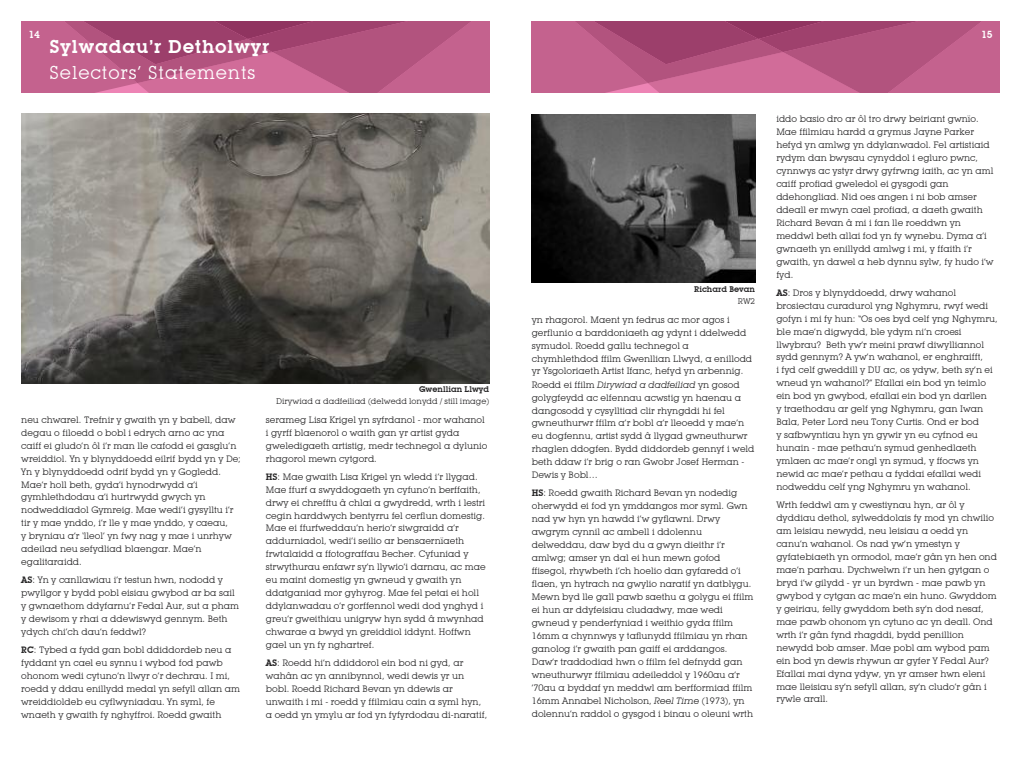
<style>
.page{position:relative;width:1021px;height:766px;background:#fff}
.page>*{position:absolute;margin:0;border:0;box-sizing:border-box;transform-origin:0 0}
.t1{font:18px "Lubalin Graph IT Cby BT";letter-spacing:.05em;color:#fff}
.t2{font:600 18px "Lubalin Graph IT Cby BT";letter-spacing:.05em;color:#fff}
.t3{font:600 10px "Lubalin Graph IT Cby BT";color:#fff}
.t4{font:9px/12.9px "Lubalin Graph IT Cby BT";color:#272627}
.t5{font:8px "Lubalin Graph IT Cby BT";color:#272627}
.t6{font:600 8px "Lubalin Graph IT Cby BT";color:#272627}
.s1{font-weight:600}
.s2{font-style:italic}
</style>
<div class="page">
<svg style="left:531px;top:21px;width:468px;height:71px;background:#b75783"></svg>
<svg style="left:21px;top:21px;width:468px;height:71px;background:#b75783"></svg>
<img style="left:531px;top:114px;width:224px;height:168px">
<img style="left:21px;top:113px;width:468px;height:270px">
<p class="t3" style="left:28px;top:28px;width:13px">14</p>
<p class="t3" style="left:981px;top:28px;width:13px">15</p>
<h1 class="t2" style="left:50px;top:35px;width:221px">Sylwadau’r Detholwyr</h1>
<h1 class="t1" style="left:50px;top:61px;width:207px">Selectors’ Statements</h1>
<p class="t4" style="left:21px;top:413px;width:221px">neu chwarel. Trefnir y gwaith yn y babell, daw degau o filoedd o bobl i edrych arno ac yna caiff ei gludo’n ôl i’r man lle cafodd ei gasglu’n wreiddiol. Yn y blynyddoedd eilrif bydd yn y De; Yn y blynyddoedd odrif bydd yn y Gogledd.<br>Mae’r holl beth, gyda’i hynodrwydd a’i gymhlethdodau a’i hurtrwydd gwych yn nodweddiadol Gymreig. Mae wedi’i gysylltu i’r tir y mae ynddo, i’r lle y mae ynddo, y caeau,<br>y bryniau a’r ‘lleol’ yn fwy nag y mae i unrhyw adeilad neu sefydliad blaengar. Mae’n egalitaraidd.</p>
<p class="t4" style="left:21px;top:573px;width:219px"><span class="s1">AS</span>: Yn y canllawiau i’r testun hwn, nododd y pwyllgor y bydd pobl eisiau gwybod ar ba sail y gwnaethom ddyfarnu’r Fedal Aur, sut a pham y dewisom y rhai a ddewiswyd gennym. Beth ydych chi’ch dau’n feddwl?</p>
<p class="t4" style="left:21px;top:643px;width:220px"><span class="s1">RC</span>: Tybed a fydd gan bobl ddiddordeb neu a fyddant yn cael eu synnu i wybod fod pawb ohonom wedi cytuno’n llwyr o’r dechrau. I mi, roedd y ddau enillydd medal yn sefyll allan am wreiddioldeb eu cyflwyniadau. Yn syml, fe wnaeth y gwaith fy nghyffroi. Roedd gwaith</p>
<p class="t6" style="left:419px;top:384px;width:72px">Gwenllian Llwyd</p>
<p class="t5" style="left:276px;top:396px;width:214px">Dirywiad a dadfeiliad (delwedd lonydd / still image)</p>
<p class="t4" style="left:266px;top:413px;width:223px">serameg Lisa Krigel yn syfrdanol - mor wahanol i gyrff blaenorol o waith gan yr artist gyda gweledigaeth artistig, medr technegol a dylunio rhagorol mewn cytgord.</p>
<p class="t4" style="left:266px;top:470px;width:221px"><span class="s1">HS</span>: Mae gwaith Lisa Krigel yn wledd i’r llygad.<br>Mae ffurf a swyddogaeth yn cyfuno’n berffaith, drwy ei chrefftu â chlai a gwydredd, wrth i lestri cegin harddwych bentyrru fel cerflun domestig.<br>Mae ei ffurfweddau’n herio’r siwgraidd a’r addurniadol, wedi’i seilio ar bensaernïaeth frwtalaidd a ffotograffau Becher. Cyfuniad y strwythurau enfawr sy’n llywio’i darnau, ac mae eu maint domestig yn gwneud y gwaith yn ddatganiad mor gyhyrog. Mae fel petai ei holl ddylanwadau o’r gorffennol wedi dod ynghyd i greu’r gweithiau unigryw hyn sydd â mwynhad chwarae a bwyd yn greiddiol iddynt. Hoffwn gael un yn fy nghartref.</p>
<p class="t4" style="left:266px;top:656px;width:223px"><span class="s1">AS</span>: Roedd hi’n ddiddorol ein bod ni gyd, ar wahân ac yn annibynnol, wedi dewis yr un bobl. Roedd Richard Bevan yn ddewis ar unwaith i mi - roedd y ffilmiau cain a syml hyn, a oedd yn ymylu ar fod yn fyfyrdodau di-naratif,</p>
<p class="t6" style="left:694px;top:284px;width:62px">Richard Bevan</p>
<p class="t5" style="left:738px;top:296px;width:19px">RW2</p>
<p class="t4" style="left:531px;top:313px;width:224px">yn rhagorol. Maent yn fedrus ac mor agos i gerflunio a barddoniaeth ag ydynt i ddelwedd symudol. Roedd gallu technegol a chymhlethdod ffilm Gwenllian Llwyd, a enillodd yr Ysgoloriaeth Artist Ifanc, hefyd yn arbennig.<br>Roedd ei ffilm <span class="s2">Dirywiad a dadfeiliad</span> yn gosod golygfeydd ac elfennau acwstig yn haenau a dangosodd y cysylltiad clir rhyngddi hi fel gwneuthurwr ffilm a’r bobl a’r lleoedd y mae’n eu dogfennu, artist sydd â llygad gwneuthurwr rhaglen ddogfen. Bydd diddordeb gennyf i weld beth ddaw i’r brig o ran Gwobr Josef Herman - Dewis y Bobl…</p>
<p class="t4" style="left:531px;top:486px;width:223px"><span class="s1">HS</span>: Roedd gwaith Richard Bevan yn nodedig oherwydd ei fod yn ymddangos mor syml. Gwn nad yw hyn yn hawdd i’w gyflawni. Drwy awgrym cynnil ac ambell i ddolennu delweddau, daw byd du a gwyn dieithr i’r amlwg; amser yn dal ei hun mewn gofod ffisegol, rhywbeth i’ch hoelio dan gyfaredd o’i flaen, yn hytrach na gwylio naratif yn datblygu.<br>Mewn byd lle gall pawb saethu a golygu ei ffilm ei hun ar ddyfeisiau cludadwy, mae wedi gwneud y penderfyniad i weithio gyda ffilm 16mm a chynnwys y taflunydd ffilmiau yn rhan ganolog i’r gwaith pan gaiff ei arddangos.<br>Daw’r traddodiad hwn o ffilm fel defnydd gan wneuthurwyr ffilmiau adeileddol y 1960au a’r ’70au a byddaf yn meddwl am berfformiad ffilm 16mm Annabel Nicholson, <span class="s2">Reel Time</span> (1973), yn dolennu’n raddol o gysgod i binau o oleuni wrth</p>
<p class="t4" style="left:776px;top:112px;width:219px">iddo basio dro ar ôl tro drwy beiriant gwnïo.<br>Mae ffilmiau hardd a grymus Jayne Parker hefyd yn amlwg yn ddylanwadol. Fel artistiaid rydym dan bwysau cynyddol i egluro pwnc, cynnwys ac ystyr drwy gyfrwng iaith, ac yn aml caiff profiad gweledol ei gysgodi gan ddehongliad. Nid oes angen i ni bob amser ddeall er mwyn cael profiad, a daeth gwaith Richard Bevan â mi i fan lle roeddwn yn meddwl beth allai fod yn fy wynebu. Dyma a’i gwnaeth yn enillydd amlwg i mi, y ffaith i’r gwaith, yn dawel a heb dynnu sylw, fy hudo i’w fyd.</p>
<p class="t4" style="left:776px;top:286px;width:223px"><span class="s1">AS</span>: Dros y blynyddoedd, drwy wahanol brosiectau curadurol yng Nghymru, rwyf wedi gofyn i mi fy hun: “Os oes byd celf yng Nghymru, ble mae’n digwydd, ble ydym ni’n croesi llwybrau? Beth yw’r meini prawf diwylliannol sydd gennym? A yw’n wahanol, er enghraifft,<br>i fyd celf gweddill y DU ac, os ydyw, beth sy’n ei wneud yn wahanol?” Efallai ein bod yn teimlo ein bod yn gwybod, efallai ein bod yn darllen<br>y traethodau ar gelf yng Nghymru, gan Iwan Bala, Peter Lord neu Tony Curtis. Ond er bod<br>y safbwyntiau hyn yn gywir yn eu cyfnod eu hunain - mae pethau’n symud genhedlaeth ymlaen ac mae’r ongl yn symud, y ffocws yn newid ac mae’r pethau a fyddai efallai wedi nodweddu celf yng Nghymru yn wahanol.</p>
<p class="t4" style="left:776px;top:498px;width:222px">Wrth feddwl am y cwestiynau hyn, ar ôl y dyddiau dethol, sylweddolais fy mod yn chwilio am leisiau newydd, neu leisiau a oedd yn canu’n wahanol. Os nad yw’n ymestyn y gyfatebiaeth yn ormodol, mae’r gân yn hen ond mae’n parhau. Dychwelwn i’r un hen gytgan o bryd i’w gilydd - yr un byrdwn - mae pawb yn gwybod y cytgan ac mae’n ein huno. Gwyddom y geiriau, felly gwyddom beth sy’n dod nesaf, mae pawb ohonom yn cytuno ac yn deall. Ond wrth i’r gân fynd rhagddi, bydd penillion newydd bob amser. Mae pobl am wybod pam ein bod yn dewis rhywun ar gyfer Y Fedal Aur?<br>Efallai mai dyna ydyw, yn yr amser hwn eleni mae lleisiau sy’n sefyll allan, sy’n cludo’r gân i rywle arall.</p>
</div>
